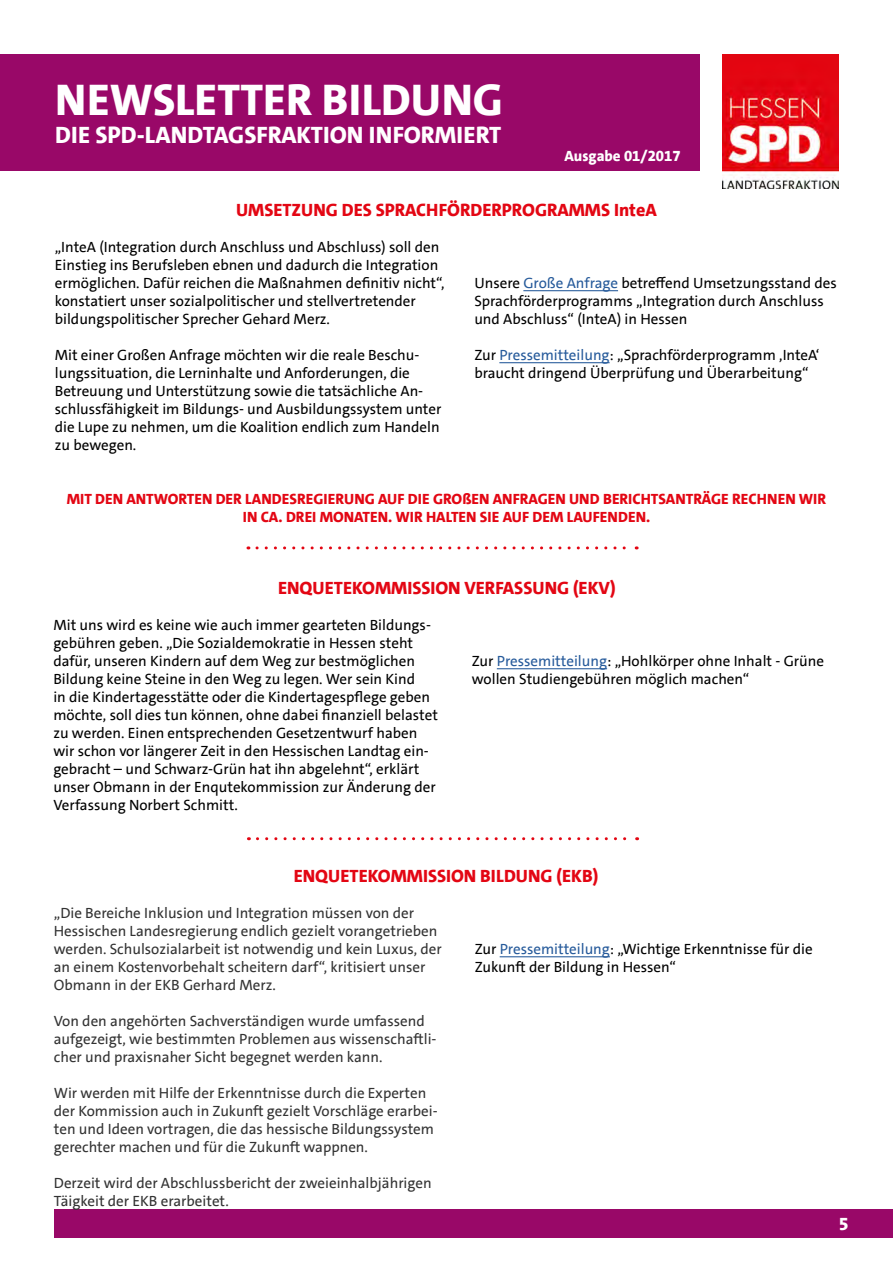
<style>
.page{position:relative;width:893px;height:1263px;background:#fff}
.page>*{position:absolute;margin:0;border:0;box-sizing:border-box;transform-origin:0 0}
.t1{font:800 45px "SPD The Sans Versal";color:#fff}
.t2{font:800 24px "SPD The Sans Versal";color:#fff}
.t3{font:800 18px "SPD The Sans";color:#e30613}
.t4{font:800 18px "SPD The Sans";color:#fff}
.t5{font:15px/18px "SPD The Sans";color:#000}
.t6{font:15px/18px "SPD The Sans";color:#333}
.t7{font:800 15px/18px "SPD The Sans";color:#e30613;text-align:center}
.t8{font:800 15px "SPD The Sans";color:#fff}
.s1{color:#275b9b}
</style>
<div class="page">
<div style="left:0;top:54px;width:700px;height:117px;background:#990868"></div>
<img style="left:722px;top:54px;width:117px;height:135px">
<div style="left:54px;top:1209px;width:839px;height:29px;background:#990868"></div>
<svg style="left:257px;top:837px;width:381px;height:3px"></svg>
<hr style="left:500px;top:956px;width:110px;height:1px;background:#275b9b">
<hr style="left:497px;top:668px;width:110px;height:1px;background:#275b9b">
<svg style="left:257px;top:546px;width:380px;height:3px"></svg>
<hr style="left:523px;top:290px;width:95px;height:1px;background:#275b9b">
<hr style="left:499px;top:362px;width:111px;height:1px;background:#275b9b">
<h1 class="t1" style="left:55px;top:71px;width:449px">NEWSLETTER BILDUNG</h1>
<h2 class="t2" style="left:55px;top:120px;width:447px">DIE SPD-LANDTAGSFRAKTION INFORMIERT</h2>
<p class="t8" style="left:564px;top:146px;width:118px">Ausgabe 01/2017</p>
<p class="t3" style="left:236px;top:198px;width:422px">UMSETZUNG DES SPRACHFÖRDERPROGRAMMS InteA</p>
<p class="t5" style="left:55px;top:238px;width:391px">„InteA (Integration durch Anschluss und Abschluss) soll den Einstieg ins Berufsleben ebnen und dadurch die Integration ermöglichen. Dafür reichen die Maßnahmen definitiv nicht“, konstatiert unser sozialpolitischer und stellvertretender bildungspolitischer Sprecher Gehard Merz.</p>
<p class="t5" style="left:55px;top:346px;width:388px">Mit einer Großen Anfrage möchten wir die reale Beschu&shy;lungssituation, die Lerninhalte und Anforderungen, die Betreuung und Unterstützung sowie die tatsächliche An&shy;schlussfähigkeit im Bildungs- und Ausbildungssystem unter die Lupe zu nehmen, um die Koalition endlich zum Handeln zu bewegen.</p>
<p class="t5" style="left:474px;top:274px;width:364px">Unsere <span class="s1">Große Anfrage</span> betreffend Umsetzungsstand des<br>Sprachförderprogramms „Integration durch Anschluss und Abschluss“ (InteA) in Hessen</p>
<p class="t5" style="left:474px;top:346px;width:346px">Zur <span class="s1">Pressemitteilung</span>: „Sprachförderprogramm ,InteA‘ braucht dringend Überprüfung und Überarbeitung“</p>
<p class="t7" style="left:67px;top:490px;width:761px">MIT DEN ANTWORTEN DER LANDESREGIERUNG AUF DIE GROßEN ANFRAGEN UND BERICHTSANTRÄGE RECHNEN WIR<br>IN CA. DREI MONATEN. WIR HALTEN SIE AUF DEM LAUFENDEN.</p>
<p class="t3" style="left:278px;top:576px;width:339px">ENQUETEKOMMISSION VERFASSUNG (EKV)</p>
<p class="t5" style="left:53px;top:616px;width:386px">Mit uns wird es keine wie auch immer gearteten Bildungs&shy;gebühren geben. „Die Sozialdemokratie in Hessen steht dafür, unseren Kindern auf dem Weg zur bestmöglichen Bildung keine Steine in den Weg zu legen. Wer sein Kind<br>in die Kindertagesstätte oder die Kindertagespflege geben möchte, soll dies tun können, ohne dabei finanziell belastet zu werden. Einen entsprechenden Gesetzentwurf haben wir schon vor längerer Zeit in den Hessischen Landtag ein&shy;gebracht – und Schwarz-Grün hat ihn abgelehnt“, erklärt unser Obmann in der Enqutekommission zur Änderung der Verfassung Norbert Schmitt.</p>
<p class="t5" style="left:472px;top:652px;width:354px">Zur <span class="s1">Pressemitteilung</span>: „Hohlkörper ohne Inhalt - Grüne wollen Studiengebühren möglich machen“</p>
<p class="t3" style="left:294px;top:864px;width:306px">ENQUETEKOMMISSION BILDUNG (EKB)</p>
<p class="t6" style="left:54px;top:904px;width:389px">„Die Bereiche Inklusion und Integration müssen von der Hessischen Landesregierung endlich gezielt vorangetrieben werden. Schulsozialarbeit ist notwendig und kein Luxus, der an einem Kostenvorbehalt scheitern darf“, kritisiert unser Obmann in der EKB Gerhard Merz.</p>
<p class="t6" style="left:54px;top:1012px;width:384px">Von den angehörten Sachverständigen wurde umfassend aufgezeigt, wie bestimmten Problemen aus wissenschaftli&shy;cher und praxisnaher Sicht begegnet werden kann.</p>
<p class="t6" style="left:54px;top:1084px;width:385px">Wir werden mit Hilfe der Erkenntnisse durch die Experten der Kommission auch in Zukunft gezielt Vorschläge erarbei&shy;ten und Ideen vortragen, die das hessische Bildungssystem gerechter machen und für die Zukunft wappnen.</p>
<p class="t6" style="left:54px;top:1174px;width:379px">Derzeit wird der Abschlussbericht der zweieinhalbjährigen<br>Täigkeit der EKB erarbeitet.</p>
<p class="t5" style="left:475px;top:940px;width:340px">Zur <span class="s1">Pressemitteilung</span>: „Wichtige Erkenntnisse für die<br>Zukunft der Bildung in Hessen“</p>
<p class="t4" style="left:839px;top:1212px;width:11px">5</p>
</div>
